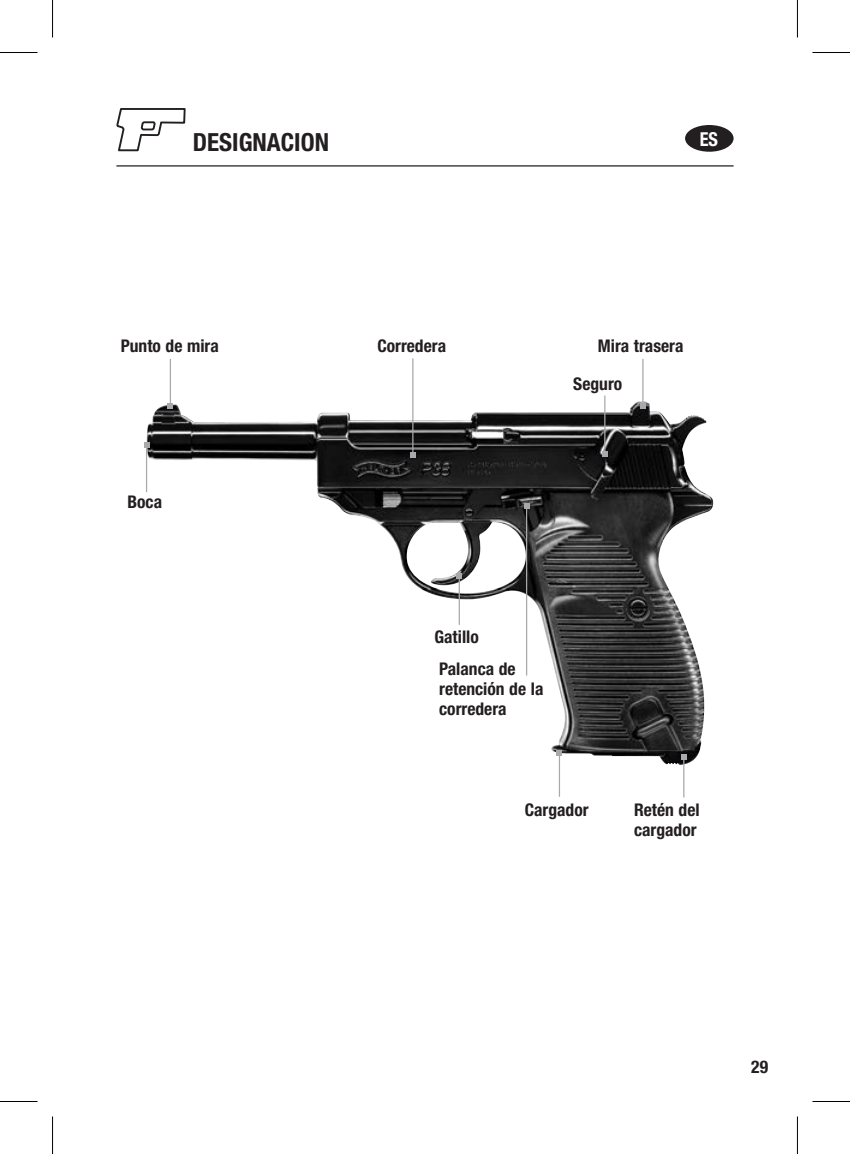
<style>
.page{position:relative;width:850px;height:1154px;background:#fff}
.page>*{position:absolute;margin:0;border:0;box-sizing:border-box;transform-origin:0 0}
.t1{font:700 condensed 25px "Helvetica Neue LT Pro";color:#231f20}
.t2{font:700 condensed 19.25px "Helvetica Neue LT Pro";color:#fff;scale:.95 1}
.t3{font:700 condensed 17.5px/20px "Helvetica Neue LT Pro";color:#231f20}
</style>
<div class="page">
<hr style="left:116px;top:165px;width:617px;height:2px;background:#231f20">
<div style="left:684px;top:125px;width:49px;height:27px;background:#231f20;border-radius:50%"></div>
<svg style="left:116px;top:108px;width:70px;height:44px"></svg>
<img style="left:147px;top:402px;width:566px;height:363px">
<hr style="left:458px;top:576px;width:1px;height:49px;background:#a8a9ad">
<svg style="left:456px;top:573px;width:5px;height:5px"></svg>
<hr style="left:525px;top:506px;width:2px;height:169px;background:#a8a9ad">
<svg style="left:524px;top:503px;width:5px;height:5px"></svg>
<hr style="left:682px;top:757px;width:2px;height:40px;background:#a8a9ad">
<svg style="left:681px;top:755px;width:5px;height:5px"></svg>
<hr style="left:558px;top:753px;width:1px;height:44px;background:#a8a9ad">
<svg style="left:556px;top:751px;width:5px;height:5px"></svg>
<hr style="left:412px;top:358px;width:1px;height:97px;background:#a8a9ad">
<svg style="left:410px;top:453px;width:5px;height:5px"></svg>
<hr style="left:170px;top:359px;width:1px;height:47px;background:#a8a9ad">
<svg style="left:168px;top:403px;width:5px;height:5px"></svg>
<hr style="left:146px;top:445px;width:1px;height:47px;background:#a8a9ad">
<svg style="left:144px;top:443px;width:5px;height:5px"></svg>
<hr style="left:642px;top:359px;width:1px;height:47px;background:#a8a9ad">
<svg style="left:640px;top:403px;width:5px;height:5px"></svg>
<hr style="left:604px;top:395px;width:1px;height:58px;background:#a8a9ad">
<svg style="left:602px;top:451px;width:5px;height:5px"></svg>
<hr style="left:0;top:52px;width:38px;height:1px;background:#000">
<hr style="left:812px;top:52px;width:37px;height:1px;background:#000">
<hr style="left:0;top:1101px;width:38px;height:1px;background:#000">
<hr style="left:812px;top:1101px;width:37px;height:1px;background:#000">
<hr style="left:52px;top:0;width:1px;height:38px;background:#000">
<hr style="left:52px;top:1116px;width:1px;height:38px;background:#000">
<hr style="left:796px;top:0;width:1px;height:38px;background:#000">
<hr style="left:796px;top:1116px;width:1px;height:38px;background:#000">
<h1 class="t1" style="left:193px;top:127px;width:138px">DESIGNACION</h1>
<p class="t2" style="left:699px;top:127px;width:21px">ES</p>
<p class="t3" style="left:121px;top:336px;width:99px">Punto de mira</p>
<p class="t3" style="left:127px;top:492px;width:36px">Boca</p>
<p class="t3" style="left:377px;top:336px;width:70px">Corredera</p>
<p class="t3" style="left:597px;top:336px;width:87px">Mira trasera</p>
<p class="t3" style="left:573px;top:374px;width:50px">Seguro</p>
<p class="t3" style="left:434px;top:620px;width:83px;line-height:32px">Gatillo<br>Palanca de</p>
<p class="t3" style="left:439px;top:678px;width:106px">retención de la corredera</p>
<p class="t3" style="left:524px;top:800px;width:65px">Cargador</p>
<p class="t3" style="left:633px;top:800px;width:67px">Retén del cargador</p>
<p class="t3" style="left:751px;top:1057px;width:18px">29</p>
</div>
